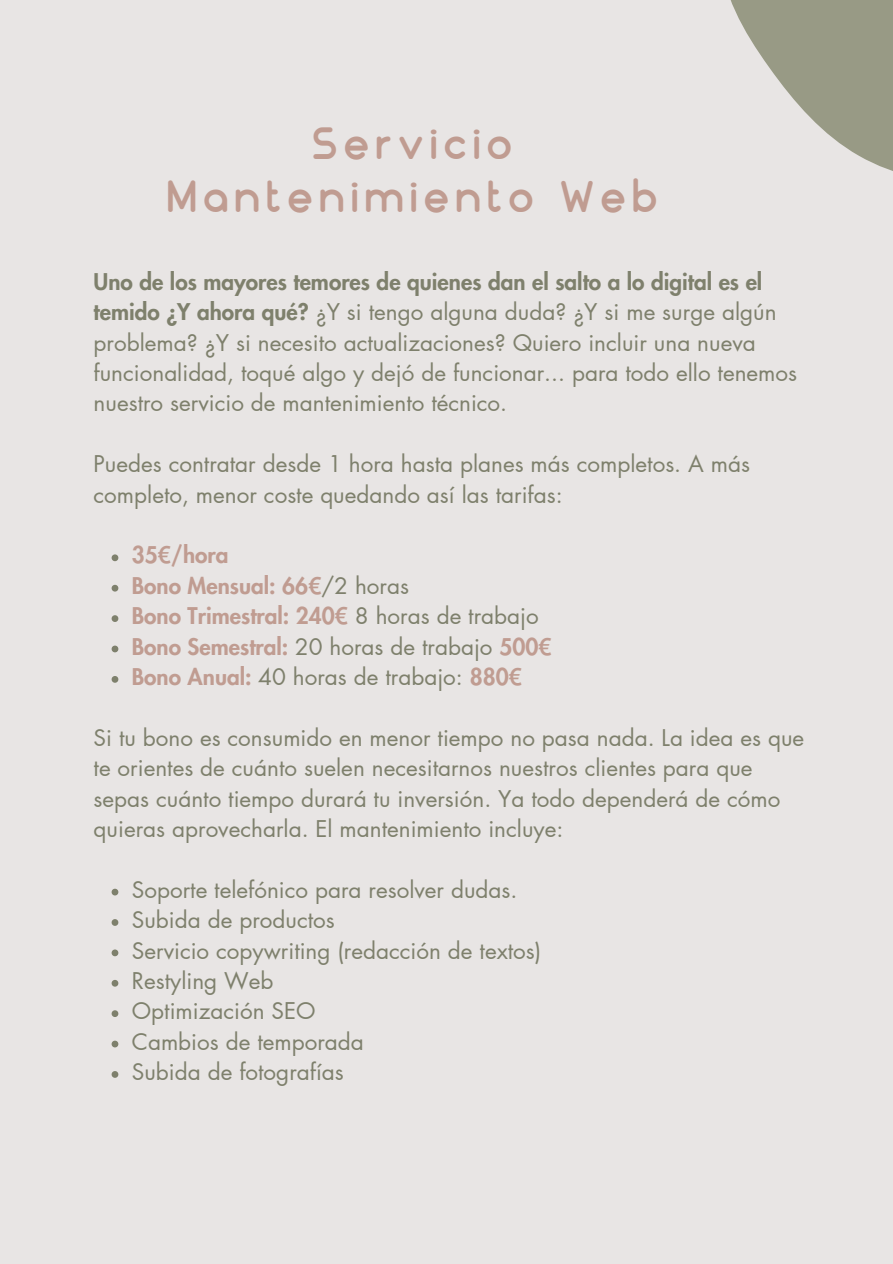
<style>
.page{position:relative;width:893px;height:1264px;background:#fff}
.page>*{position:absolute;margin:0;border:0;box-sizing:border-box;transform-origin:0 0}
.t1{font:700 45px/52.8px "FS Nokio";letter-spacing:.09em;color:#c09c91;text-align:center}
.t2{font:22.5px/30.3px "Futura LT Pro";color:#7e806c}
.t3{font:800 22.5px "Futura LT Pro";color:#c09c91}
.s1{font-weight:800}
.s2{font-weight:400;color:#7e806c}
.s3{font-weight:800;color:#c09c91}
</style>
<div class="page">
<div style="left:0;top:0;width:892px;height:1263px;background:#e8e5e4"></div>
<svg style="left:730px;top:0;width:162px;height:171px;fill:#989a85"></svg>
<svg style="left:112px;top:554px;width:6px;height:7px"></svg>
<svg style="left:112px;top:585px;width:6px;height:6px"></svg>
<svg style="left:112px;top:615px;width:6px;height:7px"></svg>
<svg style="left:112px;top:645px;width:6px;height:7px"></svg>
<svg style="left:112px;top:676px;width:6px;height:6px"></svg>
<svg style="left:112px;top:888px;width:6px;height:7px"></svg>
<svg style="left:112px;top:919px;width:6px;height:6px"></svg>
<svg style="left:112px;top:949px;width:6px;height:7px"></svg>
<svg style="left:112px;top:980px;width:6px;height:6px"></svg>
<svg style="left:112px;top:1010px;width:6px;height:7px"></svg>
<svg style="left:112px;top:1040px;width:6px;height:7px"></svg>
<svg style="left:112px;top:1071px;width:6px;height:6px"></svg>
<p class="t1" style="left:166px;top:117px;width:494px">Servicio<br>Mantenimiento Web</p>
<h1 class="t2" style="left:94px;top:267px;width:705px"><span class="s1">Uno de los mayores temores de quienes dan el salto a lo digital es el temido ¿Y ahora qué?</span> ¿Y si tengo alguna duda? ¿Y si me surge algún problema? ¿Y si necesito actualizaciones? Quiero incluir una nueva funcionalidad, toqué algo y dejó de funcionar... para todo ello tenemos nuestro servicio de mantenimiento técnico.</h1>
<p class="t2" style="left:94px;top:450px;width:658px">Puedes contratar desde 1 hora hasta planes más completos. A más completo, menor coste quedando así las tarifas:</p>
<p class="t3" style="left:132px;top:545px;width:98px">35€/hora</p>
<p class="t3" style="left:132px;top:575px;width:279px">Bono Mensual: 66€<span class="s2">/2 horas</span></p>
<p class="t3" style="left:132px;top:605px;width:408px">Bono Trimestral: 240€ <span class="s2">8 horas de trabajo</span></p>
<p class="t3" style="left:132px;top:636px;width:421px">Bono Semestral: <span class="s2">20 horas de trabajo</span> 500€</p>
<p class="t2" style="left:132px;top:662px;width:391px"><span class="s3">Bono Anual:</span> 40 horas de trabajo: <span class="s3">880€</span></p>
<p class="t2" style="left:94px;top:723px;width:712px">Si tu bono es consumido en menor tiempo no pasa nada. La idea es que te orientes de cuánto suelen necesitarnos nuestros clientes para que sepas cuánto tiempo durará tu inversión. Ya todo dependerá de cómo quieras aprovecharla. El mantenimiento incluye:</p>
<p class="t2" style="left:132px;top:875px;width:387px">Soporte telefónico para resolver dudas.</p>
<p class="t2" style="left:132px;top:905px;width:204px">Subida de productos</p>
<p class="t2" style="left:132px;top:936px;width:411px">Servicio copywriting (redacción de textos)</p>
<p class="t2" style="left:132px;top:966px;width:143px">Restyling Web</p>
<p class="t2" style="left:132px;top:996px;width:185px">Optimización SEO</p>
<p class="t2" style="left:132px;top:1027px;width:233px">Cambios de temporada</p>
<p class="t2" style="left:132px;top:1057px;width:213px">Subida de fotografías</p>
</div>
